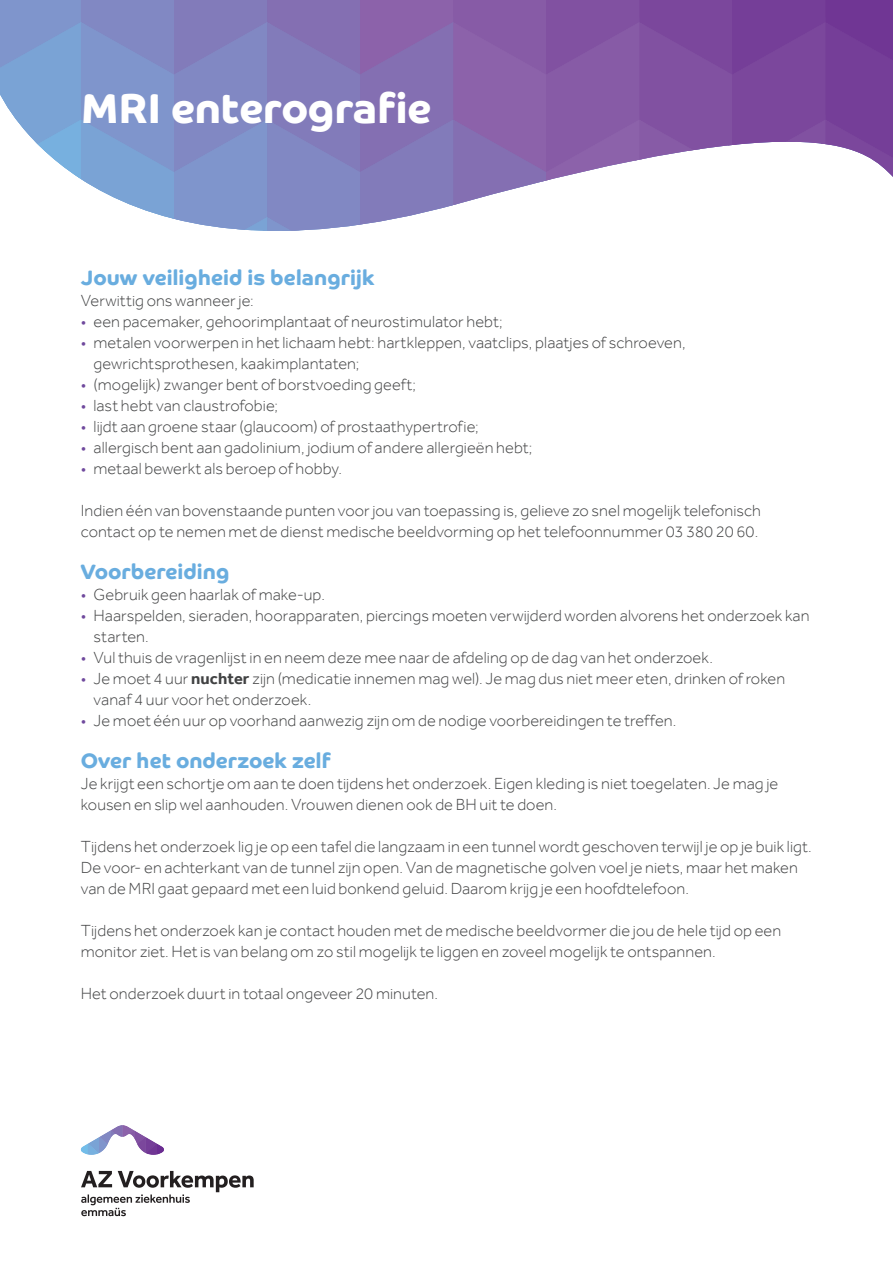
<style>
.page{position:relative;width:893px;height:1263px;background:#fff}
.page>*{position:absolute;margin:0;border:0;box-sizing:border-box;transform-origin:0 0}
.t1{font:700 42px "Co Headline";color:#fff}
.t2{font:700 21px "Co Headline";letter-spacing:.005em;color:#69addf}
.t3{font:300 16.5px/21px "Effra";letter-spacing:.005em;color:#414243}
.s1{color:#6f499d}
.s2{font-weight:700}
</style>
<div class="page">
<svg style="left:81px;top:1171px;width:173px;height:45px"></svg>
<svg style="left:81px;top:1125px;width:83px;height:30px"></svg>
<svg style="left:0;top:0;width:893px;height:231px"></svg>
<h1 class="t1" style="left:81px;top:84px;width:352px">MRI enterografie</h1>
<p class="t2" style="left:81px;top:265px;width:296px">Jouw veiligheid is belangrijk</p>
<p class="t3" style="left:81px;top:290px;width:175px">Verwittig ons wanneer je:</p>
<p class="t3" style="left:81px;top:311px;width:423px"><span class="s1">•</span> een pacemaker, gehoorimplantaat of neurostimulator hebt;</p>
<p class="t3" style="left:94px;top:332px;width:593px;text-indent:-13px"><span class="s1">•</span> metalen voorwerpen in het lichaam hebt: hartkleppen, vaatclips, plaatjes of schroeven, gewrichtsprothesen, kaakimplantaten;</p>
<p class="t3" style="left:81px;top:374px;width:337px"><span class="s1">•</span> (mogelijk) zwanger bent of borstvoeding geeft;</p>
<p class="t3" style="left:81px;top:395px;width:199px"><span class="s1">•</span> last hebt van claustrofobie;</p>
<p class="t3" style="left:81px;top:416px;width:400px"><span class="s1">•</span> lijdt aan groene staar (glaucoom) of prostaathypertrofie;</p>
<p class="t3" style="left:81px;top:437px;width:453px"><span class="s1">•</span> allergisch bent aan gadolinium, jodium of andere allergieën hebt;</p>
<p class="t3" style="left:81px;top:458px;width:263px"><span class="s1">•</span> metaal bewerkt als beroep of hobby.</p>
<p class="t3" style="left:81px;top:500px;width:682px">Indien één van bovenstaande punten voor jou van toepassing is, gelieve zo snel mogelijk telefonisch contact op te nemen met de dienst medische beeldvorming op het telefoonnummer 03 380 20 60.</p>
<p class="t2" style="left:81px;top:559px;width:150px">Voorbereiding</p>
<p class="t3" style="left:81px;top:584px;width:246px"><span class="s1">•</span> Gebruik geen haarlak of make-up.</p>
<p class="t3" style="left:94px;top:605px;width:717px;text-indent:-13px"><span class="s1">•</span> Haarspelden, sieraden, hoorapparaten, piercings moeten verwijderd worden alvorens het onderzoek kan starten.</p>
<p class="t3" style="left:81px;top:647px;width:634px"><span class="s1">•</span> Vul thuis de vragenlijst in en neem deze mee naar de afdeling op de dag van het onderzoek.</p>
<p class="t3" style="left:94px;top:668px;width:693px;text-indent:-13px"><span class="s1">•</span> Je moet 4 uur <span class="s2">nuchter</span> zijn (medicatie innemen mag wel). Je mag dus niet meer eten, drinken of roken vanaf 4 uur voor het onderzoek.</p>
<p class="t3" style="left:81px;top:710px;width:597px"><span class="s1">•</span> Je moet één uur op voorhand aanwezig zijn om de nodige voorbereidingen te treffen.</p>
<p class="t2" style="left:81px;top:748px;width:251px">Over het onderzoek zelf</p>
<p class="t3" style="left:81px;top:773px;width:699px">Je krijgt een schortje om aan te doen tijdens het onderzoek. Eigen kleding is niet toegelaten. Je mag je kousen en slip wel aanhouden. Vrouwen dienen ook de BH uit te doen.</p>
<p class="t3" style="left:81px;top:836px;width:733px">Tijdens het onderzoek lig je op een tafel die langzaam in een tunnel wordt geschoven terwijl je op je buik ligt.<br>De voor- en achterkant van de tunnel zijn open. Van de magnetische golven voel je niets, maar het maken van de MRI gaat gepaard met een luid bonkend geluid. Daarom krijg je een hoofdtelefoon.</p>
<p class="t3" style="left:81px;top:920px;width:702px">Tijdens het onderzoek kan je contact houden met de medische beeldvormer die jou de hele tijd op een monitor ziet. Het is van belang om zo stil mogelijk te liggen en zoveel mogelijk te ontspannen.</p>
<p class="t3" style="left:81px;top:983px;width:359px">Het onderzoek duurt in totaal ongeveer 20 minuten.</p>
</div>
